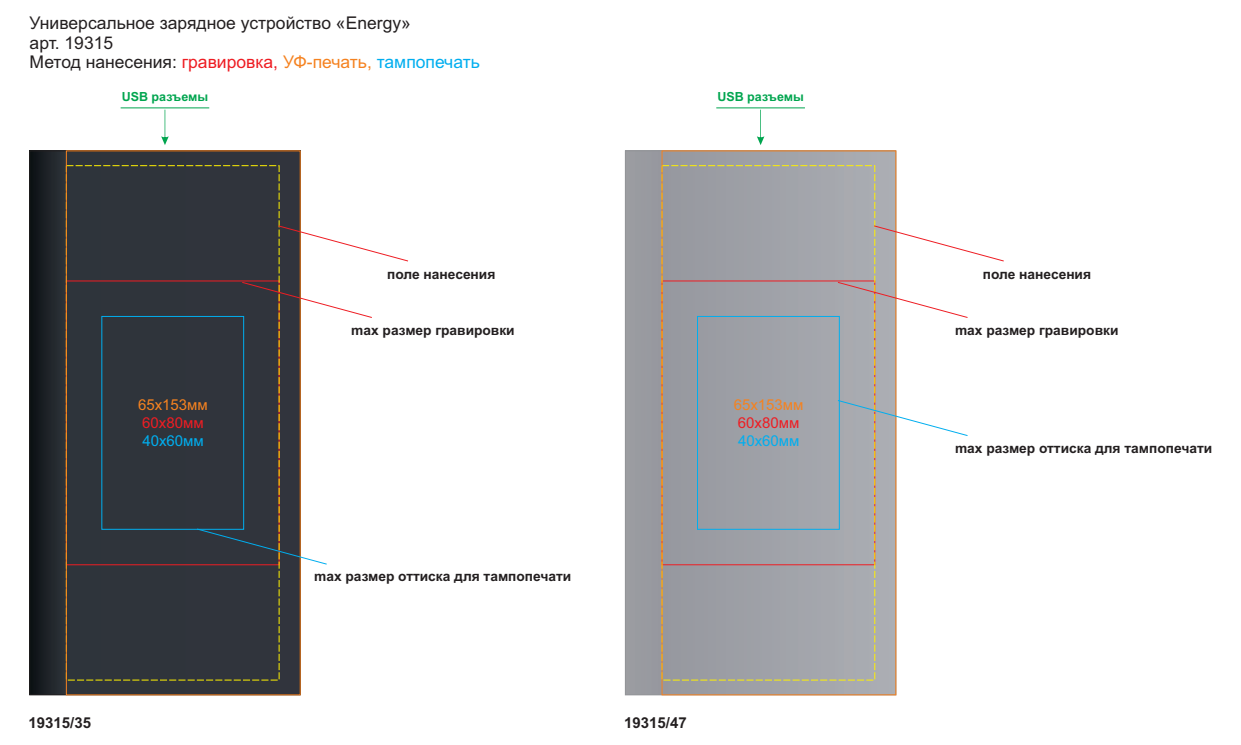
<style>
.page{position:relative;width:1241px;height:745px;background:#fff}
.page>*{position:absolute;margin:0;border:0;box-sizing:border-box;transform-origin:0 0}
.t1{font:17.5px/19.5px "Arial";color:#231f20}
.t2{font:700 15px "Arial";color:#231f20}
.t3{font:15px "Arial";color:#f58220}
.t4{font:15px "Arial";color:#ee1d23}
.t5{font:15px "Arial";color:#00aeef}
.t6{font:700 13.75px "Arial";color:#231f20}
.t7{font:700 12.5px "Arial";color:#00a54f}
.s1{color:#ee1d23}
.s2{color:#f58220}
.s3{color:#00aeef}
</style>
<div class="page">
<svg style="left:31px;top:152px;width:35px;height:540px;background:#1f2327"></svg>
<div style="left:625px;top:151px;width:270px;height:543px;background:linear-gradient(to right,#95969c,#aaadb1)"></div>
<div style="left:697px;top:316px;width:142px;height:213px;border:1px solid #00aeef"></div>
<div style="left:66px;top:150px;width:235px;height:545px;background:#2f343b"></div>
<div style="left:661px;top:150px;width:235px;height:544px;border:1px solid #f58220"></div>
<svg style="left:241px;top:281px;width:131px;height:37px"></svg>
<svg style="left:837px;top:281px;width:131px;height:37px"></svg>
<svg style="left:837px;top:399px;width:131px;height:37px"></svg>
<svg style="left:196px;top:528px;width:131px;height:36px"></svg>
<svg style="left:277px;top:225px;width:131px;height:37px"></svg>
<svg style="left:873px;top:225px;width:131px;height:37px"></svg>
<hr style="left:716px;top:107px;width:88px;height:1px;background:#00a54f">
<svg style="left:757px;top:110px;width:7px;height:35px"></svg>
<hr style="left:121px;top:107px;width:88px;height:1px;background:#00a54f">
<svg style="left:161px;top:110px;width:8px;height:35px"></svg>
<p class="t1" style="left:30px;top:15px;width:451px">Универсальное зарядное устройство «Energy»<br>арт. 19315<br>Метод нанесения: <span class="s1">гравировка,</span> <span class="s2">УФ-печать,</span> <span class="s3">тампопечать</span></p>
<p class="t7" style="left:122px;top:91px;width:88px">USB разъемы</p>
<p class="t7" style="left:717px;top:91px;width:88px">USB разъемы</p>
<p class="t6" style="left:387px;top:268px;width:110px">поле нанесения</p>
<p class="t6" style="left:982px;top:268px;width:110px">поле нанесения</p>
<p class="t3" style="left:138px;top:399px;width:71px">65х153мм</p>
<p class="t4" style="left:142px;top:417px;width:63px">60х80мм</p>
<p class="t5" style="left:142px;top:435px;width:63px">40х60мм</p>
<p class="t6" style="left:351px;top:325px;width:165px">max размер гравировки</p>
<p class="t6" style="left:954px;top:324px;width:165px">max размер гравировки</p>
<p class="t6" style="left:314px;top:571px;width:259px">max размер оттиска для тампопечати</p>
<p class="t3" style="left:733px;top:399px;width:71px">65х153мм</p>
<p class="t4" style="left:737px;top:417px;width:63px">60х80мм</p>
<p class="t5" style="left:738px;top:435px;width:63px">40х60мм</p>
<p class="t6" style="left:954px;top:442px;width:259px">max размер оттиска для тампопечати</p>
<p class="t2" style="left:29px;top:717px;width:64px">19315/35</p>
<p class="t2" style="left:624px;top:717px;width:64px">19315/47</p>
</div>
